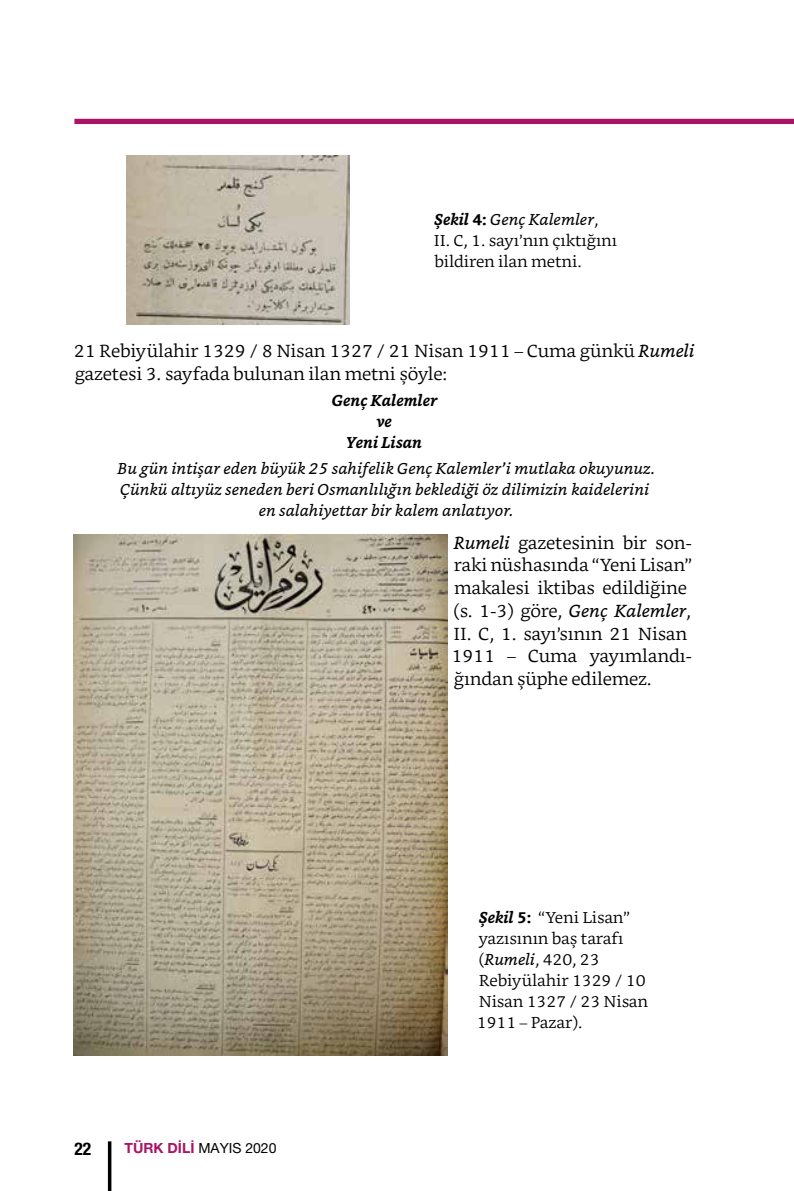
<style>
.page{position:relative;width:794px;height:1191px;background:#fff}
.page>*{position:absolute;margin:0;border:0;box-sizing:border-box;transform-origin:0 0}
.t1{font:300 17.5px/22.8px "Bookerly";letter-spacing:-.005em;color:#000}
.t2{font:700 condensed 17.5px "Helvetica Neue LT Pro";color:#000}
.t3{font:italic 15.75px/21px "Bookerly";color:#000;text-align:center}
.t4{font:300 15.75px/21px "Bookerly";color:#000}
.t5{font:italic 700 15.75px/21px "Bookerly";color:#000;text-align:center}
.t6{font:14px "Helvetica Neue LT Pro";color:#000}
.s1{font-weight:700;font-style:italic}
.s2{font-weight:700}
.s3{font-weight:400;font-style:italic}
.s4{font-weight:700;color:#ab1464}
</style>
<div class="page">
<div style="left:74px;top:119px;width:720px;height:5px;background:#ab1464"></div>
<hr style="left:108px;top:1141px;width:3px;height:50px;background:#000">
<img style="left:127px;top:156px;width:222px;height:168px">
<img style="left:73px;top:534px;width:375px;height:521px">
<p class="t4" style="left:434px;top:209px;width:185px"><span class="s1">Şekil</span> <span class="s2">4:</span> <span class="s3">Genç Kalemler</span>,<br>II. C, 1. sayı’nın çıktığını bildiren ilan metni.</p>
<p class="t1" style="left:74px;top:339px;width:622px">21 Rebiyülahir 1329 / 8 Nisan 1327 / 21 Nisan 1911 – Cuma günkü <span class="s3">Rumeli </span>gazetesi 3. sayfada bulunan ilan metni şöyle:</p>
<p class="t5" style="left:332px;top:390px;width:108px">Genç Kalemler ve<br>Yeni Lisan</p>
<p class="t3" style="left:118px;top:458px;width:539px">Bu gün intişar eden büyük 25 sahifelik Genç Kalemler’i mutlaka okuyunuz.<br>Çünkü altıyüz seneden beri Osmanlılığın beklediği öz dilimizin kaidelerini en salahiyettar bir kalem anlatıyor.</p>
<p class="t1" style="left:451px;top:531px;width:242px"><span class="s3">Rumeli</span> gazetesinin bir son&shy;raki nüshasında “Yeni Lisan” makalesi iktibas edildiğine (s. 1-3) göre, <span class="s3">Genç Kalemler</span>,<br>II. C, 1. sayı’sının 21 Nisan<br>1911 – Cuma yayımlandı&shy;ğından şüphe edilemez.</p>
<p class="t2" style="left:74px;top:1138px;width:18px">22</p>
<p class="t6" style="left:125px;top:1139px;width:153px"><span class="s4">TÜRK DİLİ</span> MAYIS 2020</p>
<p class="t4" style="left:477px;top:906px;width:173px"><span class="s1">Şekil</span> <span class="s2">5:</span> “Yeni Lisan” yazısının baş tarafı (<span class="s3">Rumeli</span>, 420, 23<br>Rebiyülahir 1329 / 10<br>Nisan 1327 / 23 Nisan<br>1911 – Pazar).</p>
</div>
